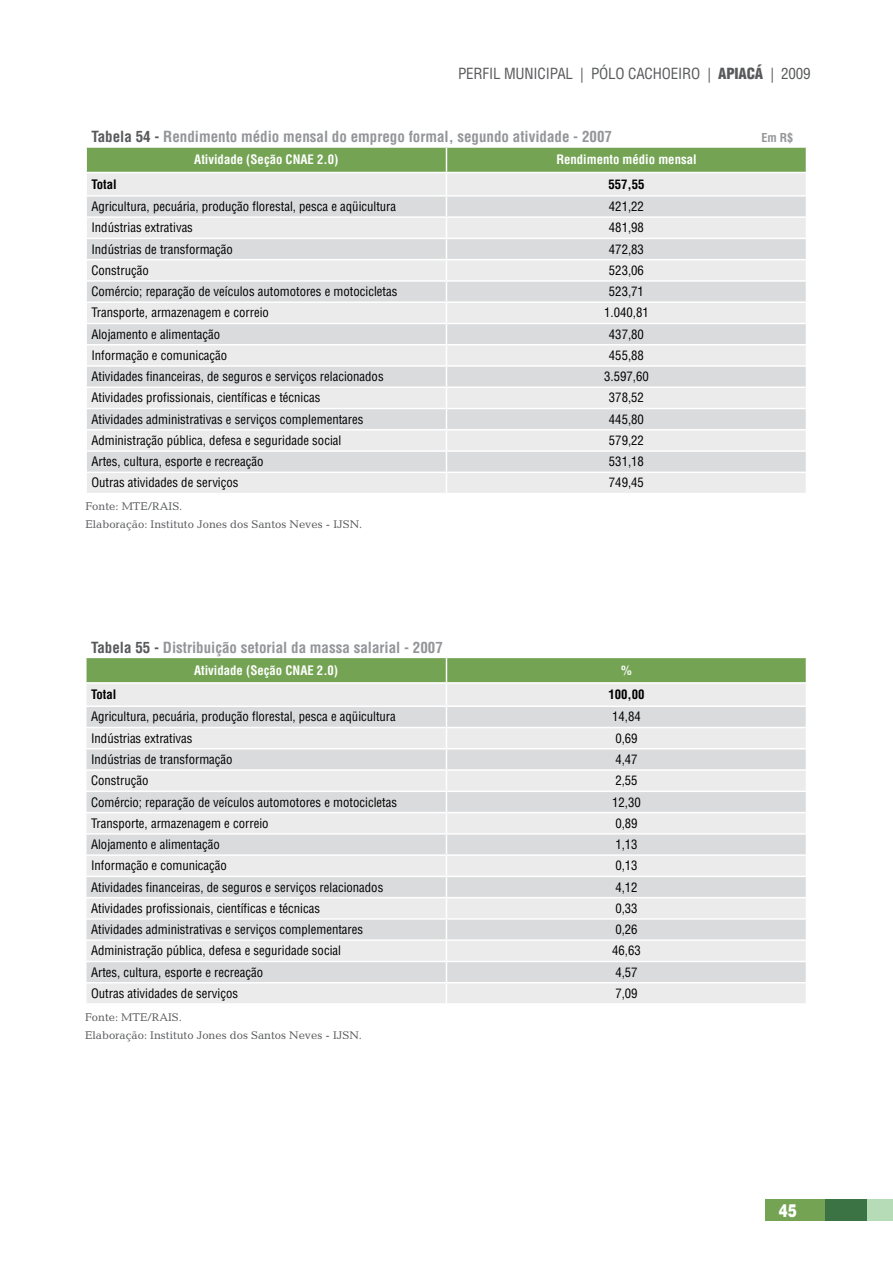
<style>
.page{position:relative;width:893px;height:1276px;background:#fff}
.page>*{position:absolute;margin:0;border:0;box-sizing:border-box;transform-origin:0 0}
.t1{font:900 18px "Helvetica LT Std";color:#fff;scale:.75 1}
.t2{font:700 condensed 15px "Helvetica LT Std";color:#939598}
.t3{font:condensed 15px "Helvetica LT Std";letter-spacing:-.01em;color:#58595b}
.t4{font:900 condensed 15px "Helvetica LT Std";color:#58595b}
.t5{font:condensed 12.75px "Helvetica LT Std";color:#000}
.t6{font:700 condensed 12.75px "Helvetica LT Std";color:#fff}
.t7{font:700 condensed 12.75px "Helvetica LT Std";color:#000}
.t8{font:700 condensed 12px "Helvetica LT Std";color:#939598}
.t9{font:11.25px/17.7px "Candida Std";color:#58595b}
.s1{font-weight:400}
.s2{color:#58595b}
</style>
<div class="page">
<div style="left:766px;top:1199px;width:59px;height:21px;background:#73a353"></div>
<div style="left:825px;top:1199px;width:42px;height:21px;background:#3b7345"></div>
<div style="left:867px;top:1199px;width:26px;height:21px;background:#b5dcb7"></div>
<svg style="left:86px;top:147px;width:721px;height:346px;background:#dde1dc"></svg>
<svg style="left:86px;top:657px;width:721px;height:346px;background:#dde1dc"></svg>
<p class="t3" style="left:458px;top:64px;width:213px">PERFIL MUNICIPAL | pÓlo cachoeiro</p>
<p class="t4" style="left:707px;top:64px;width:28px"><span class="s1">|</span> Apiacá</p>
<p class="t3" style="left:770px;top:64px;width:42px">| 2009</p>
<p class="t2" style="left:91px;top:127px;width:522px"><span class="s2">Tabela 54 -</span> Rendimento médio mensal do emprego formal, segundo atividade - 2007</p>
<p class="t8" style="left:762px;top:130px;width:33px">Em R$</p>
<p class="t6" style="left:194px;top:152px;width:146px">Atividade (Seção CNAE 2.0)</p>
<p class="t6" style="left:556px;top:152px;width:142px">Rendimento médio mensal</p>
<p class="t7" style="left:91px;top:176px;width:27px">Total</p>
<p class="t7" style="left:608px;top:176px;width:38px">557,55</p>
<p class="t5" style="left:91px;top:198px;width:306px">Agricultura, pecuária, produção florestal, pesca e aqüicultura</p>
<p class="t5" style="left:609px;top:198px;width:37px">421,22</p>
<p class="t5" style="left:91px;top:220px;width:103px">Indústrias extrativas</p>
<p class="t5" style="left:609px;top:220px;width:37px">481,98</p>
<p class="t5" style="left:91px;top:241px;width:143px">Indústrias de transformação</p>
<p class="t5" style="left:609px;top:241px;width:37px">472,83</p>
<p class="t5" style="left:91px;top:262px;width:59px">Construção</p>
<p class="t5" style="left:609px;top:262px;width:37px">523,06</p>
<p class="t5" style="left:91px;top:283px;width:307px">Comércio; reparação de veículos automotores e motocicletas</p>
<p class="t5" style="left:609px;top:283px;width:37px">523,71</p>
<p class="t5" style="left:91px;top:305px;width:179px">Transporte, armazenagem e correio</p>
<p class="t5" style="left:604px;top:305px;width:46px">1.040,81</p>
<p class="t5" style="left:91px;top:326px;width:130px">Alojamento e alimentação</p>
<p class="t5" style="left:609px;top:326px;width:37px">437,80</p>
<p class="t5" style="left:91px;top:347px;width:137px">Informação e comunicação</p>
<p class="t5" style="left:609px;top:347px;width:37px">455,88</p>
<p class="t5" style="left:91px;top:368px;width:294px">Atividades financeiras, de seguros e serviços relacionados</p>
<p class="t5" style="left:604px;top:368px;width:46px">3.597,60</p>
<p class="t5" style="left:91px;top:390px;width:231px">Atividades profissionais, científicas e técnicas</p>
<p class="t5" style="left:609px;top:390px;width:37px">378,52</p>
<p class="t5" style="left:91px;top:411px;width:274px">Atividades administrativas e serviços complementares</p>
<p class="t5" style="left:609px;top:411px;width:37px">445,80</p>
<p class="t5" style="left:91px;top:432px;width:251px">Administração pública, defesa e seguridade social</p>
<p class="t5" style="left:609px;top:432px;width:37px">579,22</p>
<p class="t5" style="left:91px;top:453px;width:174px">Artes, cultura, esporte e recreação</p>
<p class="t5" style="left:609px;top:453px;width:37px">531,18</p>
<p class="t5" style="left:91px;top:475px;width:149px">Outras atividades de serviços</p>
<p class="t5" style="left:609px;top:475px;width:37px">749,45</p>
<p class="t9" style="left:85px;top:498px;width:278px">Fonte: MTE/RAIS.<br>Elaboração: Instituto Jones dos Santos Neves - IJSN.</p>
<p class="t2" style="left:91px;top:638px;width:353px"><span class="s2">Tabela 55 -</span> Distribuição setorial da massa salarial - 2007</p>
<p class="t6" style="left:194px;top:662px;width:146px">Atividade (Seção CNAE 2.0)</p>
<p class="t6" style="left:621px;top:662px;width:12px">%</p>
<p class="t7" style="left:91px;top:686px;width:27px">Total</p>
<p class="t7" style="left:608px;top:686px;width:38px">100,00</p>
<p class="t5" style="left:91px;top:709px;width:306px">Agricultura, pecuária, produção florestal, pesca e aqüicultura</p>
<p class="t5" style="left:612px;top:709px;width:30px">14,84</p>
<p class="t5" style="left:91px;top:730px;width:103px">Indústrias extrativas</p>
<p class="t5" style="left:615px;top:730px;width:24px">0,69</p>
<p class="t5" style="left:91px;top:751px;width:143px">Indústrias de transformação</p>
<p class="t5" style="left:615px;top:751px;width:24px">4,47</p>
<p class="t5" style="left:91px;top:772px;width:59px">Construção</p>
<p class="t5" style="left:615px;top:772px;width:24px">2,55</p>
<p class="t5" style="left:91px;top:794px;width:307px">Comércio; reparação de veículos automotores e motocicletas</p>
<p class="t5" style="left:612px;top:794px;width:30px">12,30</p>
<p class="t5" style="left:91px;top:815px;width:179px">Transporte, armazenagem e correio</p>
<p class="t5" style="left:615px;top:815px;width:24px">0,89</p>
<p class="t5" style="left:91px;top:836px;width:130px">Alojamento e alimentação</p>
<p class="t5" style="left:615px;top:836px;width:24px">1,13</p>
<p class="t5" style="left:91px;top:857px;width:137px">Informação e comunicação</p>
<p class="t5" style="left:615px;top:857px;width:24px">0,13</p>
<p class="t5" style="left:91px;top:879px;width:294px">Atividades financeiras, de seguros e serviços relacionados</p>
<p class="t5" style="left:615px;top:879px;width:24px">4,12</p>
<p class="t5" style="left:91px;top:900px;width:231px">Atividades profissionais, científicas e técnicas</p>
<p class="t5" style="left:615px;top:900px;width:24px">0,33</p>
<p class="t5" style="left:91px;top:921px;width:274px">Atividades administrativas e serviços complementares</p>
<p class="t5" style="left:615px;top:921px;width:24px">0,26</p>
<p class="t5" style="left:91px;top:942px;width:251px">Administração pública, defesa e seguridade social</p>
<p class="t5" style="left:612px;top:942px;width:30px">46,63</p>
<p class="t5" style="left:91px;top:964px;width:174px">Artes, cultura, esporte e recreação</p>
<p class="t5" style="left:615px;top:964px;width:24px">4,57</p>
<p class="t5" style="left:91px;top:985px;width:149px">Outras atividades de serviços</p>
<p class="t5" style="left:615px;top:985px;width:24px">7,09</p>
<p class="t9" style="left:85px;top:1008px;width:278px">Fonte: MTE/RAIS.<br>Elaboração: Instituto Jones dos Santos Neves - IJSN.</p>
<h1 class="t1" style="left:779px;top:1199px;width:26px">45</h1>
</div>
